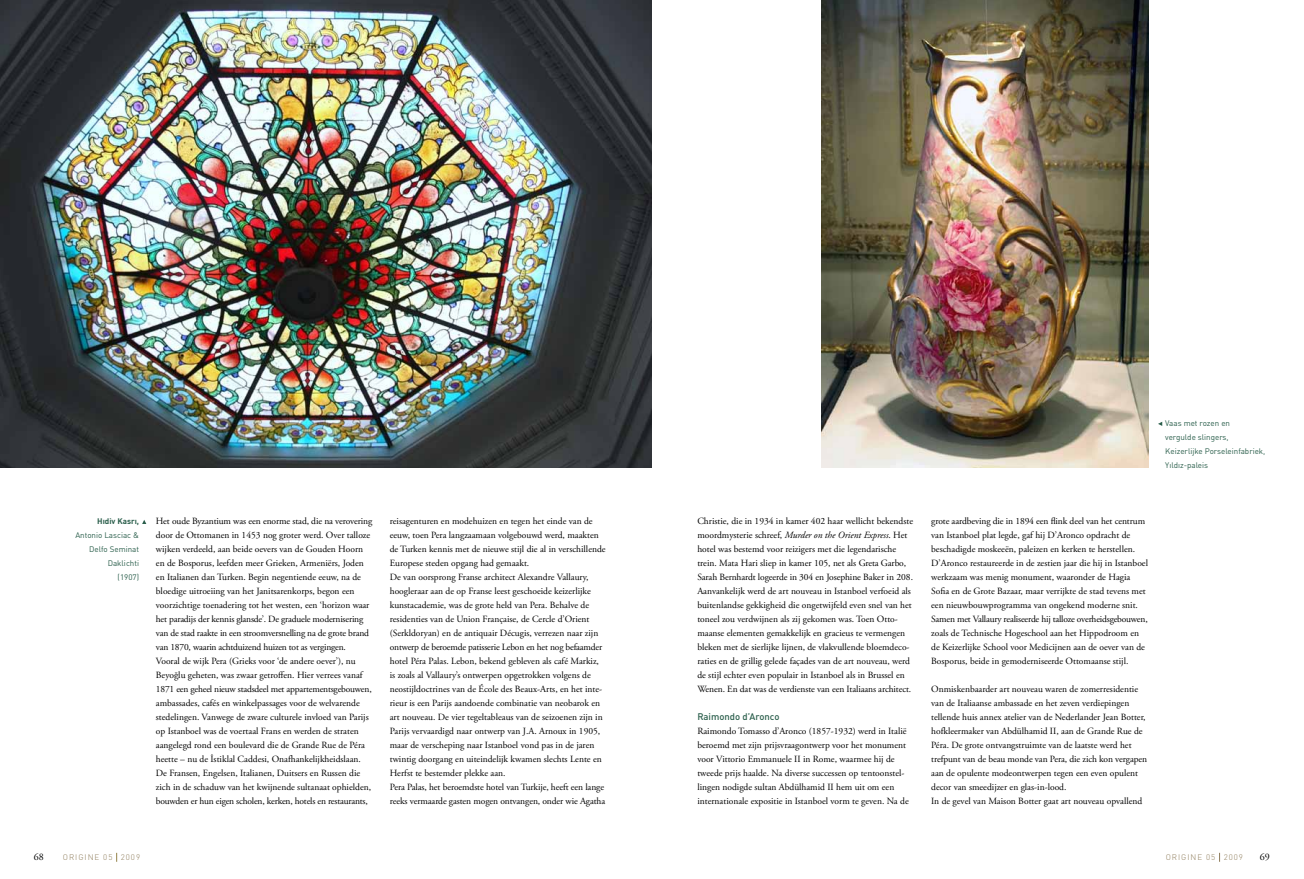
<style>
.page{position:relative;width:1304px;height:879px;background:#fff}
.page>*{position:absolute;margin:0;border:0;box-sizing:border-box;transform-origin:0 0}
.t1{font:10px "Adobe Garamond Pro";color:#000}
.t2{font:9.5px/14px "Adobe Garamond Pro";color:#000}
.t3{font:500 9.5px "DIN";color:#2b5f4c}
.t4{font:8px/14px "DIN";color:#2b5f4c}
.t5{font:300 8px "DIN";letter-spacing:.12em;color:#8e7c5a}
.t6{font:700 8px "DIN";color:#2b5f4c}
.s1{font-style:italic}
</style>
<div class="page">
<img style="left:0;top:0;width:652px;height:468px">
<img style="left:821px;top:0;width:327px;height:468px">
<svg style="left:1158px;top:422px;width:4px;height:4px"></svg>
<svg style="left:142px;top:520px;width:4px;height:4px"></svg>
<p class="t6" style="left:97px;top:516px;width:43px">Hıdiv Kasrı,</p>
<p class="t4" style="left:75px;top:528px;width:65px;text-align:right">Antonio Lasciac &amp;<br>Delfo Seminat<br>Daklichti<br>(1907)</p>
<p class="t2" style="left:156px;top:514px;width:218px">Het oude Byzantium was een enorme stad, die na verovering door de Ottomanen in 1453 nog groter werd. Over talloze wijken verdeeld, aan beide oevers van de Gouden Hoorn en de Bosporus, leefden meer Grieken, Armeniërs, Joden en Italianen dan Turken. Begin negentiende eeuw, na de bloedige uitroeiing van het Janitsarenkorps, begon een voorzichtige toenadering tot het westen, een ‘horizon waar het paradijs der kennis glansde’. De graduele modernisering van de stad raakte in een stroomversnelling na de grote brand van 1870, waarin achtduizend huizen tot as vergingen.<br>Vooral de wijk Pera (Grieks voor ‘de andere oever’), nu Beyoğlu geheten, was zwaar getroffen. Hier verrees vanaf 1871 een geheel nieuw stadsdeel met appartementsgebouwen, ambassades, cafés en winkelpassages voor de welvarende stedelingen. Vanwege de zware culturele invloed van Parijs op Istanboel was de voertaal Frans en werden de straten aangelegd rond een boulevard die de Grande Rue de Péra heette – nu de İstiklal Caddesi, Onafhankelijkheidslaan.<br>De Fransen, Engelsen, Italianen, Duitsers en Russen die zich in de schaduw van het kwijnende sultanaat ophielden, bouwden er hun eigen scholen, kerken, hotels en restaurants,</p>
<p class="t2" style="left:390px;top:514px;width:217px">reisagenturen en modehuizen en tegen het einde van de eeuw, toen Pera langzaamaan volgebouwd werd, maakten de Turken kennis met de nieuwe stijl die al in verschillende Europese steden opgang had gemaakt.<br>De van oorsprong Franse architect Alexandre Vallaury, hoogleraar aan de op Franse leest geschoeide keizerlijke kunstacademie, was de grote held van Pera. Behalve de residenties van de Union Française, de Cercle d’Orient (Serkldoryan) en de antiquair Décugis, verrezen naar zijn ontwerp de beroemde patisserie Lebon en het nog befaamder hotel Péra Palas. Lebon, bekend gebleven als café Markiz, is zoals al Vallaury’s ontwerpen opgetrokken volgens de neostijldoctrines van de École des Beaux-Arts, en het inte&shy;rieur is een Parijs aandoende combinatie van neobarok en art nouveau. De vier tegeltableaus van de seizoenen zijn in Parijs vervaardigd naar ontwerp van J.A. Arnoux in 1905, maar de verscheping naar Istanboel vond pas in de jaren twintig doorgang en uiteindelijk kwamen slechts Lente en Herfst te bestemder plekke aan.<br>Pera Palas, het beroemdste hotel van Turkije, heeft een lange reeks vermaarde gasten mogen ontvangen, onder wie Agatha</p>
<p class="t4" style="left:1165px;top:416px;width:102px">Vaas met rozen en<br>vergulde slingers,<br>Keizerlijke Porseleinfabriek,<br>Yıldız-paleis</p>
<p class="t2" style="left:697px;top:514px;width:217px">Christie, die in 1934 in kamer 402 haar wellicht bekendste moordmysterie schreef, <span class="s1">Murder on the Orient Express</span>. Het hotel was bestemd voor reizigers met die legendarische trein. Mata Hari sliep in kamer 105, net als Greta Garbo, Sarah Bernhardt logeerde in 304 en Josephine Baker in 208.<br>Aanvankelijk werd de art nouveau in Istanboel verfoeid als buitenlandse gekkigheid die ongetwijfeld even snel van het toneel zou verdwijnen als zij gekomen was. Toen Otto&shy;maanse elementen gemakkelijk en gracieus te vermengen bleken met de sierlijke lijnen, de vlakvullende bloemdeco&shy;raties en de grillig gelede façades van de art nouveau, werd de stijl echter even populair in Istanboel als in Brussel en Wenen. En dat was de verdienste van een Italiaans architect.</p>
<p class="t3" style="left:697px;top:710px;width:84px">Raimondo d’Aronco</p>
<p class="t2" style="left:697px;top:724px;width:213px">Raimondo Tomasso d’Aronco (1857-1932) werd in Italië beroemd met zijn prijsvraagontwerp voor het monument voor Vittorio Emmanuele II in Rome, waarmee hij de tweede prijs haalde. Na diverse successen op tentoonstel&shy;lingen nodigde sultan Abdülhamid II hem uit om een internationale expositie in Istanboel vorm te geven. Na de</p>
<p class="t2" style="left:931px;top:514px;width:218px">grote aardbeving die in 1894 een flink deel van het centrum van Istanboel plat legde, gaf hij D’Aronco opdracht de beschadigde moskeeën, paleizen en kerken te herstellen.<br>D’Aronco restaureerde in de zestien jaar die hij in Istanboel werkzaam was menig monument, waaronder de Hagia Sofia en de Grote Bazaar, maar verrijkte de stad tevens met een nieuwbouwprogramma van ongekend moderne snit.<br>Samen met Vallaury realiseerde hij talloze overheidsgebouwen, zoals de Technische Hogeschool aan het Hippodroom en de Keizerlijke School voor Medicijnen aan de oever van de Bosporus, beide in gemoderniseerde Ottomaanse stijl.</p>
<p class="t2" style="left:931px;top:682px;width:218px">Onmiskenbaarder art nouveau waren de zomerresidentie van de Italiaanse ambassade en het zeven verdiepingen tellende huis annex atelier van de Nederlander Jean Botter, hofkleermaker van Abdülhamid II, aan de Grande Rue de Péra. De grote ontvangstruimte van de laatste werd het trefpunt van de beau monde van Pera, die zich kon vergapen aan de opulente modeontwerpen tegen een even opulent decor van smeedijzer en glas-in-lood.<br>In de gevel van Maison Botter gaat art nouveau opvallend</p>
<p class="t1" style="left:34px;top:851px;width:11px">68</p>
<p class="t5" style="left:63px;top:852px;width:79px">ORIGINE 05 2009</p>
<p class="t5" style="left:1166px;top:852px;width:79px">ORIGINE 05 2009</p>
<p class="t1" style="left:1260px;top:851px;width:11px">69</p>
</div>
